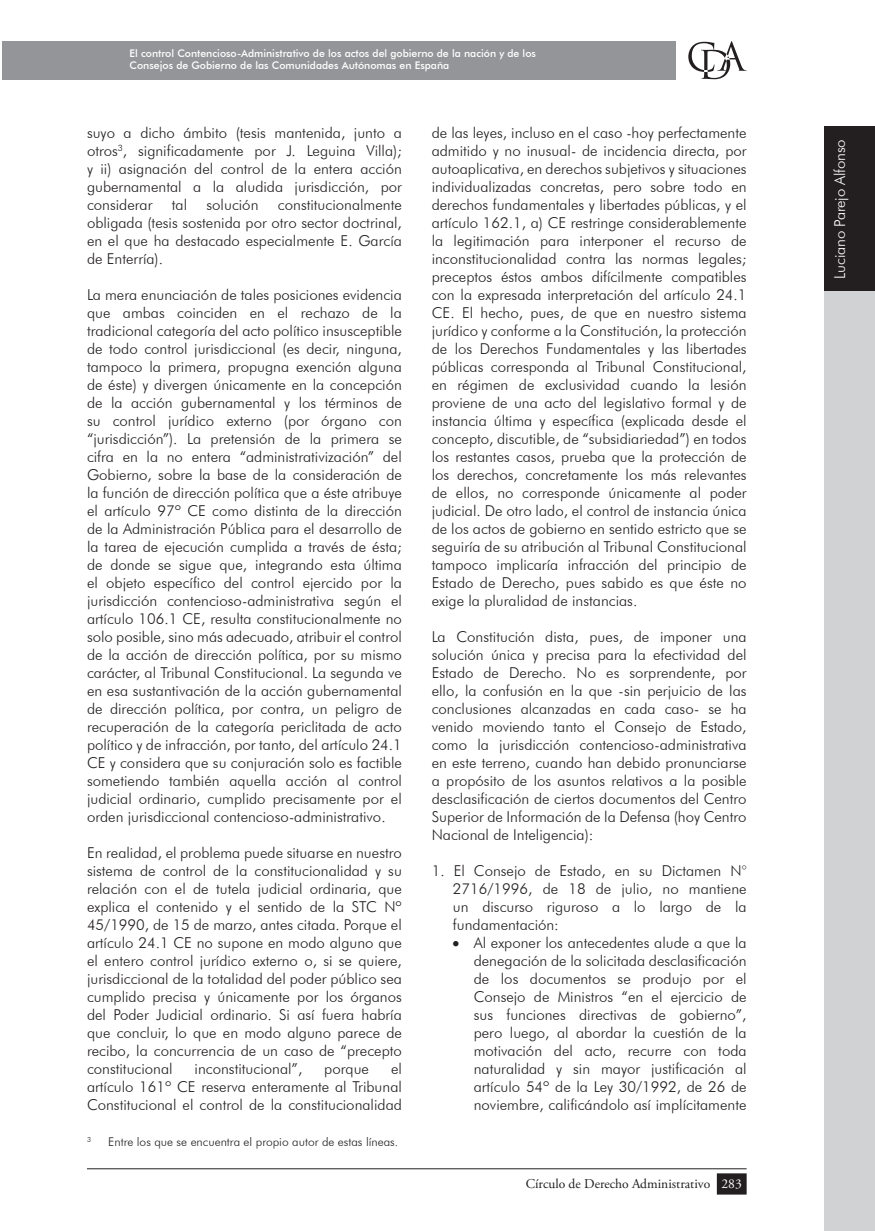
<style>
.page{position:relative;width:875px;height:1231px;background:#fff}
.page>*{position:absolute;margin:0;border:0;box-sizing:border-box;transform-origin:0 0}
.t1{font:300 15px/18px "Futura BT";color:#231f20;text-align:justify}
.t2{font:300 15px "Futura BT";letter-spacing:-.01em;color:#fff}
.t3{font:13.5px "Adobe Garamond Pro";color:#231f20}
.t4{font:300 12px "Futura BT";color:#231f20}
.t5{font:500 10.5px/12.6px "Futura BT";color:#fff}
.t6{font:300 7.05px "Futura BT";color:#231f20}
.s1{color:#fff}
</style>
<div class="page">
<div style="left:824px;top:280px;width:50px;height:951px;background:#d1d2d4"></div>
<div style="left:2px;top:41px;width:673px;height:39px;background:#939598"></div>
<div style="left:824px;top:126px;width:50px;height:165px;background:#231f20"></div>
<svg style="left:688px;top:41px;width:58px;height:38px"></svg>
<hr style="left:87px;top:1168px;width:659px;height:1px;background:#231f20">
<div style="left:717px;top:1174px;width:28px;height:20px;background:#231f20"></div>
<div style="left:716px;top:1173px;width:30px;height:21px;border:2px solid #231f20"></div>
<p class="t5" style="left:129px;top:47px;width:408px">El control Contencioso-Administrativo de los actos del gobierno de la nación y de los<br>Consejos de Gobierno de las Comunidades Autónomas en España</p>
<p class="t1" style="left:87px;top:123px;width:316px">suyo a dicho ámbito (tesis mantenida, junto a otros<sup>3</sup>, significadamente por J. Leguina Villa); y ii) asignación del control de la entera acción gubernamental a la aludida jurisdicción, por considerar</p>
<p class="t1" style="left:87px;top:195px;width:316px;text-indent:191px">constitucionalmente obligada (tesis sostenida por otro sector doctrinal, en el que ha destacado especialmente E. García de Enterría).</p>
<p class="t1" style="left:87px;top:285px;width:316px">La mera enunciación de tales posiciones evidencia que ambas coinciden en el rechazo de la tradicional categoría del acto político insusceptible de todo control jurisdiccional (es decir, ninguna, tampoco la primera, propugna exención alguna de éste) y divergen únicamente en la concepción de la acción gubernamental y los términos de su control jurídico externo (por órgano con “jurisdicción”). La pretensión de la primera se cifra en la no entera “administrativización” del Gobierno, sobre la base de la consideración de la función de dirección política que a éste atribuye el artículo 97º CE como distinta de la dirección de la Administración Pública para el desarrollo de la tarea de ejecución cumplida a través de ésta; de donde se sigue que, integrando esta última el objeto específico del control ejercido por la jurisdicción contencioso-administrativa según el artículo 106.1 CE, resulta constitucionalmente no solo posible, sino más adecuado, atribuir el control de la acción de dirección política, por su mismo carácter, al Tribunal Constitucional. La segunda ve en esa sustantivación de la acción gubernamental de dirección política, por contra, un peligro de recuperación de la categoría periclitada de acto político y de infracción, por tanto, del artículo 24.1<br>CE y considera que su conjuración solo es factible sometiendo también aquella acción al control judicial ordinario, cumplido precisamente por el orden jurisdiccional contencioso-administrativo.</p>
<p class="t1" style="left:87px;top:843px;width:316px">En realidad, el problema puede situarse en nuestro sistema de control de la constitucionalidad y su relación con el de tutela judicial ordinaria, que explica el contenido y el sentido de la STC Nº 45/1990, de 15 de marzo, antes citada. Porque el artículo 24.1 CE no supone en modo alguno que el entero control jurídico externo o, si se quiere, jurisdiccional de la totalidad del poder público sea cumplido precisa y únicamente por los órganos del Poder Judicial ordinario. Si así fuera habría que concluir, lo que en modo alguno parece de recibo, la concurrencia de un caso de “precepto constitucional</p>
<p class="t1" style="left:172px;top:195px;width:17px">tal</p>
<p class="t1" style="left:206px;top:195px;width:53px">solución</p>
<p class="t1" style="left:87px;top:1059px;width:316px;text-indent:304px">el artículo 161º CE reserva enteramente al Tribunal Constitucional el control de la constitucionalidad</p>
<p class="t1" style="left:194px;top:1059px;width:109px">inconstitucional”,</p>
<p class="t1" style="left:324px;top:1059px;width:46px">porque</p>
<p class="t6" style="left:87px;top:1135px;width:6px">3</p>
<p class="t4" style="left:108px;top:1134px;width:291px">Entre los que se encuentra el propio autor de estas líneas.</p>
<p class="t1" style="left:431px;top:123px;width:316px">de las leyes, incluso en el caso -hoy perfectamente admitido y no inusual- de incidencia directa, por autoaplicativa, en derechos subjetivos y situaciones individualizadas concretas, pero sobre todo en derechos fundamentales y libertades públicas, y el artículo 162.1, a) CE restringe considerablemente la legitimación para interponer el recurso de inconstitucionalidad contra las normas legales; preceptos éstos ambos difícilmente compatibles con la expresada interpretación del artículo 24.1<br>CE. El hecho, pues, de que en nuestro sistema jurídico y conforme a la Constitución, la protección de los Derechos Fundamentales y las libertades públicas corresponda al Tribunal Constitucional, en régimen de exclusividad cuando la lesión proviene de una acto del legislativo formal y de instancia última y específica (explicada desde el concepto, discutible, de “subsidiariedad”) en todos los restantes casos, prueba que la protección de los derechos, concretamente los más relevantes de ellos, no corresponde únicamente al poder judicial. De otro lado, el control de instancia única de los actos de gobierno en sentido estricto que se seguiría de su atribución al Tribunal Constitucional tampoco implicaría infracción del principio de Estado de Derecho, pues sabido es que éste no exige la pluralidad de instancias.</p>
<p class="t1" style="left:431px;top:627px;width:316px">La Constitución dista, pues, de imponer una solución única y precisa para la efectividad del Estado de Derecho. No es sorprendente, por ello, la confusión en la que -sin perjuicio de las conclusiones alcanzadas en cada caso- se ha venido moviendo tanto el Consejo de Estado, como la jurisdicción contencioso-administrativa en este terreno, cuando han debido pronunciarse a propósito de los asuntos relativos a la posible desclasificación de ciertos documentos del Centro Superior de Información de la Defensa (hoy Centro Nacional de Inteligencia):</p>
<p class="t1" style="left:453px;top:861px;width:295px;text-indent:-21px">1. El Consejo de Estado, en su Dictamen N° 2716/1996, de 18 de julio, no mantiene un discurso riguroso a lo largo de la fundamentación:</p>
<p class="t1" style="left:473px;top:933px;width:274px;text-indent:-21px">• Al exponer los antecedentes alude a que la denegación de la solicitada desclasificación de los documentos se produjo por el Consejo de Ministros “en el ejercicio de sus funciones directivas de gobierno”, pero luego, al abordar la cuestión de la motivación del acto, recurre con toda naturalidad y sin mayor justificación al artículo 54º de la Ley 30/1992, de 26 de noviembre, calificándolo así implícitamente</p>
<p class="t3" style="left:525px;top:1175px;width:217px">Círculo de Derecho Administrativo <span class="s1">283</span></p>
<p class="t2" style="left:830px;top:278px;width:141px;rotate:-90deg">Luciano Parejo Alfonso</p>
</div>
